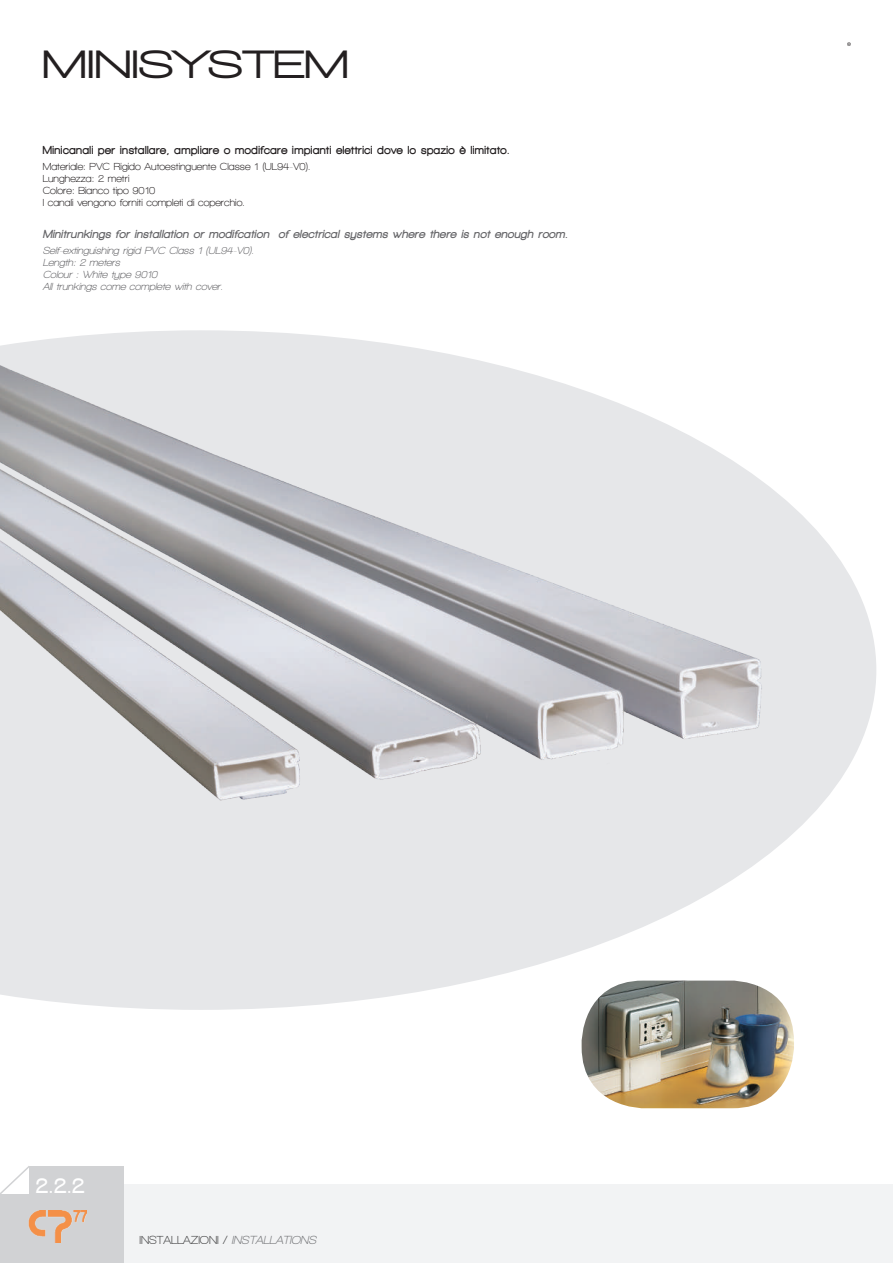
<style>
.page{position:relative;width:893px;height:1263px;background:#fff}
.page>*{position:absolute;margin:0;border:0;box-sizing:border-box;transform-origin:0 0}
.t1{font:900 40.5px "Walkway Expand";color:#231f20}
.t2{font:900 22.5px "Walkway";color:#fff;scale:.93 1}
.t3{font:italic 900 12px "Walkway";letter-spacing:.05em;color:#636366;scale:.93 1}
.t4{font:900 12px "Walkway";letter-spacing:.05em;color:#231f20;scale:.93 1}
.t5{font:700 12px "Walkway";color:#3e3e3f}
.t6{font:700 10.5px/12px "Walkway";color:#231f20}
.t7{font:italic 700 10.5px/12px "Walkway";color:#636366}
.s1{font-style:italic;color:#727376}
</style>
<div class="page">
<div style="left:116px;top:1183px;width:776px;height:79px;background:#f2f3f4"></div>
<div style="left:0;top:1165px;width:124px;height:97px;background:#d1d2d4"></div>
<img style="left:29px;top:1210px;width:58px;height:32px">
<svg style="left:0;top:1165px;width:31px;height:29px"></svg>
<img style="left:581px;top:1009px;width:212px;height:98px">
<svg style="left:0;top:514px;width:876px;height:495px;fill:#e6e7e9"></svg>
<img style="left:0;top:330px;width:801px;height:499px">
<svg style="left:847px;top:42px;width:3px;height:4px"></svg>
<h1 class="t1" style="left:42px;top:42px;width:308px">MINISYSTEM</h1>
<p class="t4" style="left:43px;top:143px;width:503px">Minicanali per installare, ampliare o modifcare impianti elettrici dove lo spazio è limitato.</p>
<p class="t6" style="left:43px;top:160px;width:269px">Materiale: PVC Rigido Autoestinguente Classe 1 (UL94-V0).<br>Lunghezza: 2 metri<br>Colore: Bianco tipo 9010<br>I canali vengono forniti completi di coperchio.</p>
<p class="t3" style="left:43px;top:227px;width:566px">Minitrunkings for installation or modifcation of electrical systems where there is not enough room.</p>
<p class="t7" style="left:43px;top:244px;width:212px">Self-extinguishing rigid PVC Class 1 (UL94-V0).<br>Length: 2 meters<br>Colour : White type 9010<br>All trunkings come complete with cover.</p>
<h2 class="t2" style="left:36px;top:1172px;width:76px">2.2.2.2</h2>
<p class="t5" style="left:139px;top:1233px;width:178px">INSTALLAZIONI / <span class="s1">INSTALLATIONS</span></p>
</div>
